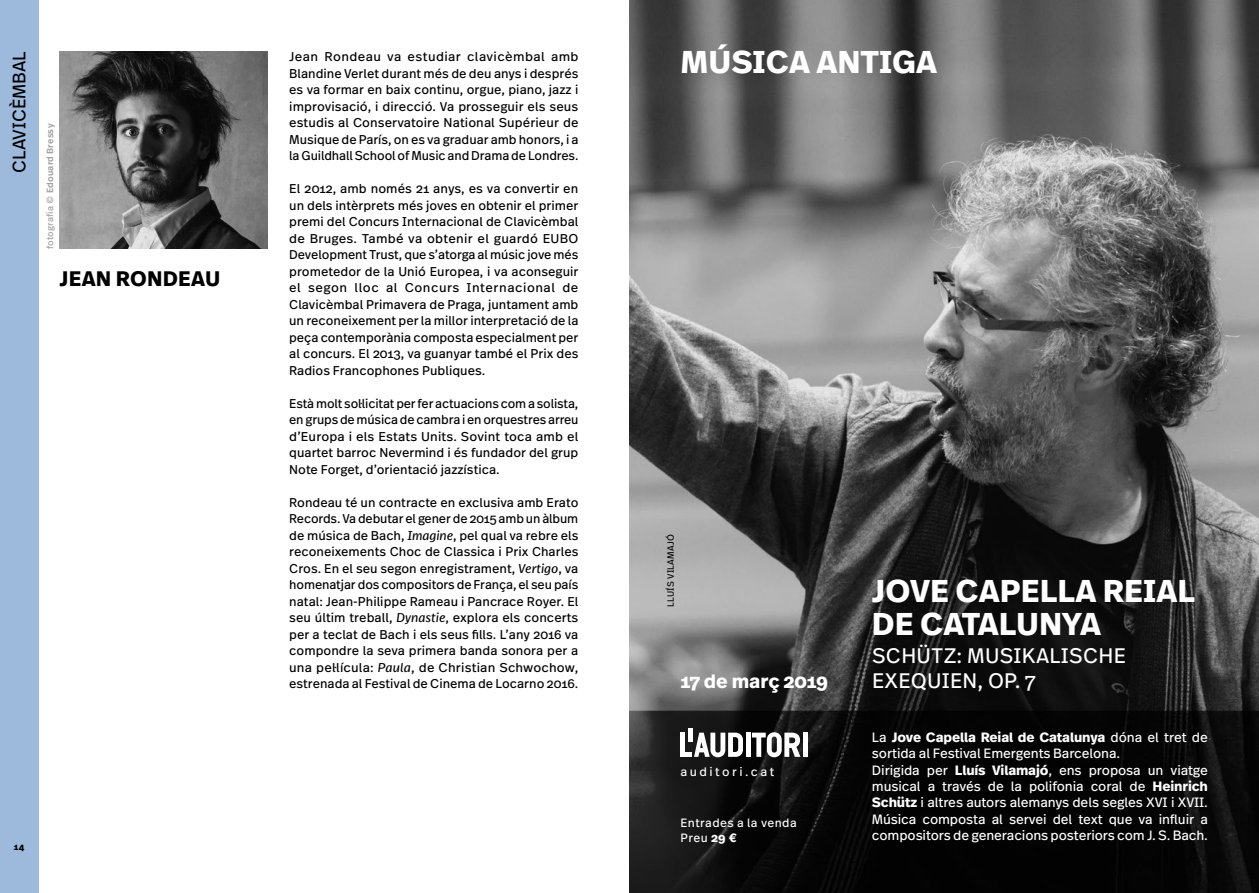
<style>
.page{position:relative;width:1259px;height:893px;background:#fff}
.page>*{position:absolute;margin:0;border:0;box-sizing:border-box;transform-origin:0 0}
.t1{font:700 31.5px/33px "Real Text Pro";color:#fff}
.t2{font:21px/24.9px "Real Text Pro";letter-spacing:.01em;color:#fff}
.t3{font:700 21px "Real Text Pro";letter-spacing:.01em;color:#000}
.t4{font:700 19.2px "Real Text Pro";letter-spacing:-.005em;color:#fff}
.t5{font:18px "Real Text Pro";color:#000}
.t6{font:13.5px/16.5px "Real Text Pro";letter-spacing:-.01em;color:#fff}
.t7{font:12.75px/16.5px "Real Text Pro";color:#000;text-align:justify}
.t8{font:12.3px "Real Text Pro";letter-spacing:.2em;color:#fff}
.t9{font:12px/15px "Real Text Pro";letter-spacing:.03em;color:#fff}
.t10{font:500 9px "Real Text Pro";letter-spacing:.02em;color:#9d9d9c}
.t11{font:9px "Real Text Pro";letter-spacing:.02em;color:#000}
.t12{font:700 9px "Real Text Pro";color:#000}
.s1{font-weight:400}
.s2{font-style:italic}
.s3{font-weight:700}
</style>
<div class="page">
<div style="left:0;top:0;width:38px;height:893px;background:#9dbadc"></div>
<img style="left:60px;top:51px;width:208px;height:198px">
<img style="left:629px;top:0;width:630px;height:893px">
<svg style="left:694px;top:733px;width:49px;height:24px"></svg>
<div style="left:745px;top:733px;width:5px;height:24px;background:#fff"></div>
<svg style="left:752px;top:732px;width:48px;height:25px"></svg>
<div style="left:802px;top:733px;width:5px;height:24px;background:#fff"></div>
<div style="left:680px;top:733px;width:5px;height:24px;background:#fff"></div>
<div style="left:688px;top:728px;width:5px;height:13px;background:#fff"></div>
<div style="left:680px;top:752px;width:12px;height:5px;background:#fff"></div>
<h3 class="t5" style="left:7px;top:173px;width:124px;rotate:-90deg">CLAVICÈMBAL</h3>
<p class="t10" style="left:44px;top:249px;width:127px;rotate:-90deg"><span class="s1">fotografia</span> © Edouard Bressy</p>
<h2 class="t3" style="left:60px;top:263px;width:162px">JEAN RONDEAU</h2>
<p class="t12" style="left:14px;top:840px;width:12px">14</p>
<p class="t7" style="left:289px;top:48px;width:291px">Jean Rondeau va estudiar clavicèmbal amb Blandine Verlet durant més de deu anys i després es va formar en baix continu, orgue, piano, jazz i improvisació, i direcció. Va prosseguir els seus estudis al Conservatoire National Supérieur de Musique de París, on es va graduar amb honors, i a la Guildhall School of Music and Drama de Londres.</p>
<p class="t7" style="left:289px;top:180px;width:291px">El 2012, amb només 21 anys, es va convertir en un dels intèrprets més joves en obtenir el primer premi del Concurs Internacional de Clavicèmbal de Bruges. També va obtenir el guardó EUBO Development Trust, que s’atorga al músic jove més prometedor de la Unió Europea, i va aconseguir el segon lloc al Concurs Internacional de Clavicèmbal Primavera de Praga, juntament amb un reconeixement per la millor interpretació de la peça contemporània composta especialment per al concurs. El 2013, va guanyar també el Prix des Radios Francophones Publiques.</p>
<p class="t7" style="left:289px;top:395px;width:291px">Està molt sol·licitat per fer actuacions com a solista, en grups de música de cambra i en orquestres arreu d’Europa i els Estats Units. Sovint toca amb el quartet barroc Nevermind i és fundador del grup Note Forget, d’orientació jazzística.</p>
<p class="t7" style="left:289px;top:494px;width:291px">Rondeau té un contracte en exclusiva amb Erato Records. Va debutar el gener de 2015 amb un àlbum de música de Bach, <span class="s2">Imagine</span>, pel qual va rebre els reconeixements Choc de Classica i Prix Charles Cros. En el seu segon enregistrament, <span class="s2">Vertigo</span>, va homenatjar dos compositors de França, el seu país natal: Jean-Philippe Rameau i Pancrace Royer. El seu últim treball, <span class="s2">Dynastie</span>, explora els concerts per a teclat de Bach i els seus fills. L’any 2016 va compondre la seva primera banda sonora per a una pel·lícula: <span class="s2">Paula</span>, de Christian Schwochow, estrenada al Festival de Cinema de Locarno 2016.</p>
<h1 class="t1" style="left:680px;top:45px;width:258px">MÚSICA ANTIGA</h1>
<p class="t11" style="left:664px;top:607px;width:74px;rotate:-90deg">LLUÍS VILAMAJÓ</p>
<h3 class="t4" style="left:680px;top:667px;width:149px">17 de març 2019</h3>
<p class="t8" style="left:680px;top:763px;width:95px">auditori.cat</p>
<p class="t9" style="left:680px;top:815px;width:118px">Entrades a la venda<br>Preu <span class="s3">29 €</span></p>
<h1 class="t1" style="left:872px;top:573px;width:324px">JOVE CAPELLA REIAL<br>DE CATALUNYA</h1>
<h2 class="t2" style="left:872px;top:643px;width:255px">SCHÜTZ: MUSIKALISCHE<br>EXEQUIEN, OP. 7</h2>
<p class="t6" style="left:872px;top:728px;width:337px">La <span class="s3">Jove Capella Reial de Catalunya</span> dóna el tret de sortida al Festival Emergents Barcelona.<br>Dirigida per <span class="s3">Lluís Vilamajó</span>, ens proposa un viatge musical a través de la polifonia coral de <span class="s3">Heinrich Schütz</span> i altres autors alemanys dels segles XVI i XVII.<br>Música composta al servei del text que va influir a compositors de generacions posteriors com J. S. Bach.</p>
</div>
